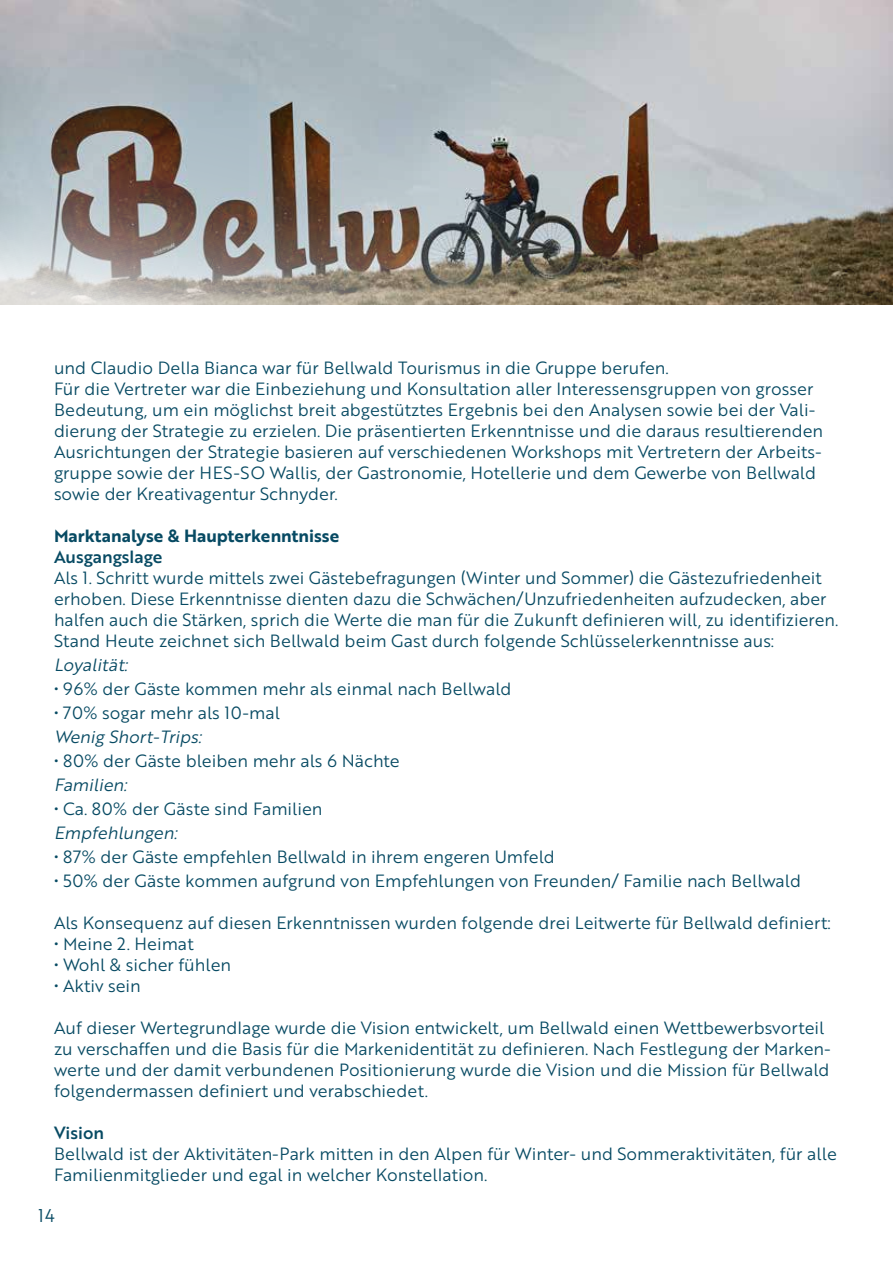
<style>
.page{position:relative;width:893px;height:1263px;background:#fff}
.page>*{position:absolute;margin:0;border:0;box-sizing:border-box;transform-origin:0 0}
.t1{font:18px "Brother 1816 Book";color:#074a63}
.t2{font:17.25px/21px "Brother 1816 Book";color:#074a63}
.t3{font:italic 17.25px "Brother 1816 Book";color:#074a63}
.t4{font:17.25px "Brother 1816 Bold";color:#074a63}
.t5{font:17.25px "Brother 1816 Medium";color:#074a63}
</style>
<div class="page">
<img style="left:0;top:0;width:893px;height:305px">
<p class="t2" style="left:54px;top:356px;width:771px">und Claudio Della Bianca war für Bellwald Tourismus in die Gruppe berufen.<br>Für die Vertreter war die Einbeziehung und Konsultation aller Interessensgruppen von grosser Bedeutung, um ein möglichst breit abgestütztes Ergebnis bei den Analysen sowie bei der Vali&shy;dierung der Strategie zu erzielen. Die präsentierten Erkenntnisse und die daraus resultierenden Ausrichtungen der Strategie basieren auf verschiedenen Workshops mit Vertretern der Arbeits&shy;gruppe sowie der HES-SO Wallis, der Gastronomie, Hotellerie und dem Gewerbe von Bellwald sowie der Kreativagentur Schnyder.</p>
<p class="t4" style="left:54px;top:522px;width:287px">Marktanalyse &amp; Haupterkenntnisse</p>
<p class="t5" style="left:54px;top:543px;width:110px">Ausgangslage</p>
<p class="t2" style="left:54px;top:566px;width:786px">Als 1. Schritt wurde mittels zwei Gästebefragungen (Winter und Sommer) die Gästezufriedenheit erhoben. Diese Erkenntnisse dienten dazu die Schwächen/Unzufriedenheiten aufzudecken, aber halfen auch die Stärken, sprich die Werte die man für die Zukunft definieren will, zu identifizieren.<br>Stand Heute zeichnet sich Bellwald beim Gast durch folgende Schlüsselerkenntnisse aus:</p>
<p class="t3" style="left:54px;top:652px;width:79px">Loyalität:</p>
<p class="t2" style="left:54px;top:677px;width:459px">• 96% der Gäste kommen mehr als einmal nach Bellwald</p>
<p class="t2" style="left:54px;top:701px;width:227px">• 70% sogar mehr als 10-mal</p>
<p class="t3" style="left:54px;top:724px;width:153px">Wenig Short-Trips:</p>
<p class="t2" style="left:54px;top:749px;width:347px">• 80% der Gäste bleiben mehr als 6 Nächte</p>
<p class="t3" style="left:54px;top:772px;width:79px">Familien:</p>
<p class="t2" style="left:54px;top:797px;width:270px">• Ca. 80% der Gäste sind Familien</p>
<p class="t3" style="left:54px;top:820px;width:129px">Empfehlungen:</p>
<p class="t2" style="left:54px;top:845px;width:502px">• 87% der Gäste empfehlen Bellwald in ihrem engeren Umfeld</p>
<p class="t2" style="left:54px;top:869px;width:749px">• 50% der Gäste kommen aufgrund von Empfehlungen von Freunden/ Familie nach Bellwald</p>
<p class="t2" style="left:54px;top:911px;width:778px">Als Konsequenz auf diesen Erkenntnissen wurden folgende drei Leitwerte für Bellwald definiert:</p>
<p class="t2" style="left:54px;top:932px;width:141px">• Meine 2. Heimat</p>
<p class="t2" style="left:54px;top:953px;width:179px">• Wohl &amp; sicher fühlen</p>
<p class="t2" style="left:54px;top:974px;width:88px">• Aktiv sein</p>
<p class="t2" style="left:54px;top:1017px;width:778px">Auf dieser Wertegrundlage wurde die Vision entwickelt, um Bellwald einen Wettbewerbsvorteil zu verschaffen und die Basis für die Markenidentität zu definieren. Nach Festlegung der Marken&shy;werte und der damit verbundenen Positionierung wurde die Vision und die Mission für Bellwald folgendermassen definiert und verabschiedet.</p>
<p class="t5" style="left:54px;top:1120px;width:52px">Vision</p>
<p class="t2" style="left:54px;top:1143px;width:784px">Bellwald ist der Aktivitäten-Park mitten in den Alpen für Winter- und Sommeraktivitäten, für alle<br>Familienmitglieder und egal in welcher Konstellation.</p>
<p class="t1" style="left:38px;top:1202px;width:18px">14</p>
</div>
